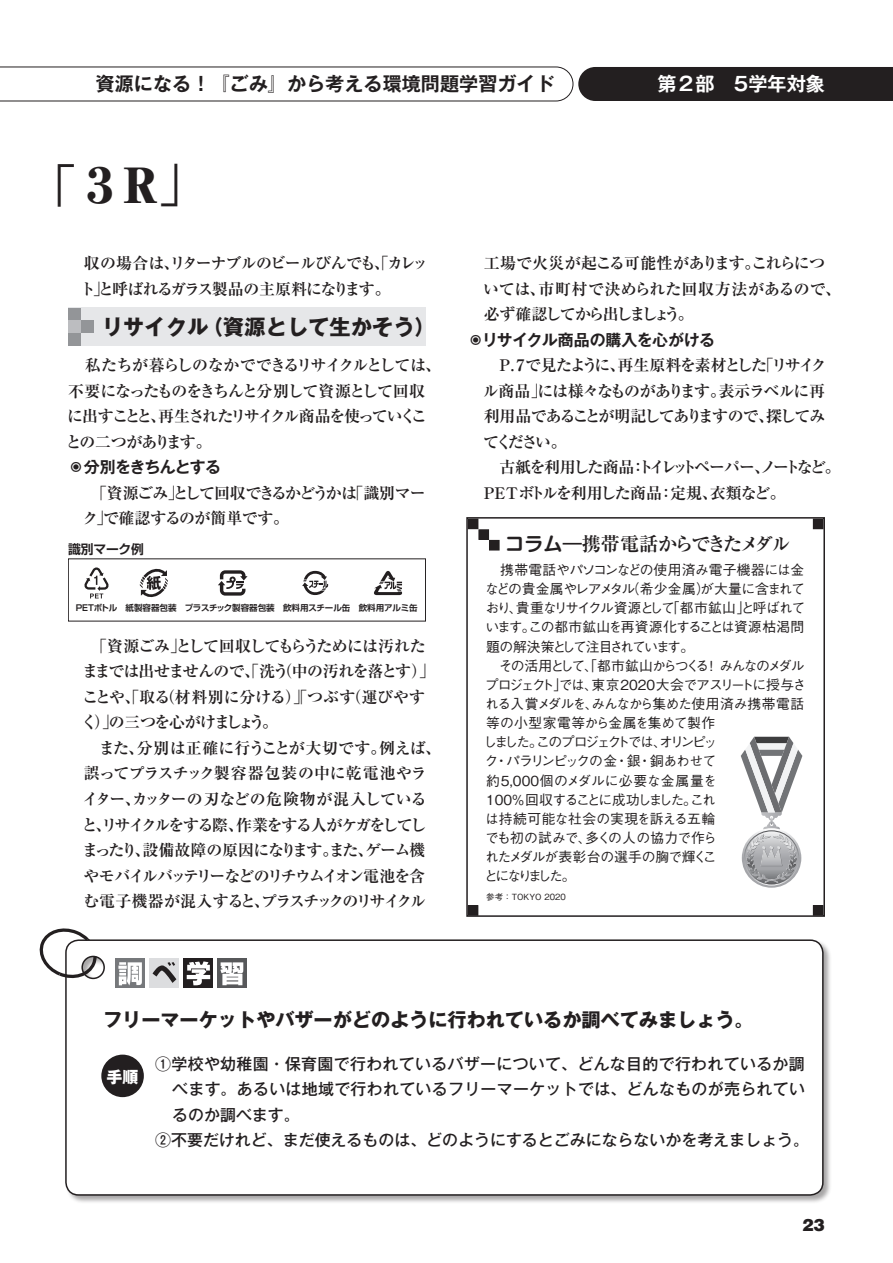
<style>
.page{position:relative;width:893px;height:1263px;background:#fff}
.page>*{position:absolute;margin:0;border:0;box-sizing:border-box;transform-origin:0 0}
.t1{font:900 46.8px "Ryumin Pr 6 N";color:#231f20}
.t2{font:700 21.3px "Gothic MB101 Pr 6 N";color:#231f20}
.t3{font:700 19.2px "Gothic MB101 Pr 6 N";color:#231f20}
.t4{font:700 19.2px "Gothic MB101 Pr 6 N De";color:#231f20}
.t5{font:700 19.2px "Ryumin Pr 6 N";letter-spacing:-.13em;color:#231f20}
.t6{font:700 19.2px "Gothic MB101 Pr 6 N De";color:#fff}
.t7{font:900 16.95px "Helvetica";color:#231f20}
.t8{font:700 15.9px/25.5px "Ryumin Pr 6 N";letter-spacing:-.065em;color:#231f20}
.t9{font:700 15.9px/25.5px "Ryumin Pr 6 N";letter-spacing:-.09em;color:#231f20}
.t10{font:500 15.9px "Gothic MB101 Pr 6 N";letter-spacing:.02em;color:#231f20}
.t11{font:700 15.9px/25.5px "Ryumin Pr 6 N";letter-spacing:-.015em;color:#231f20}
.t12{font:500 15.9px "Gothic MB101 Pr 6 N";color:#231f20}
.t13{font:700 15.9px/25.5px "Ryumin Pr 6 N";letter-spacing:-.045em;color:#231f20}
.t14{font:700 15.9px "Gothic MB101 Pr 6 N De";letter-spacing:-.03em;color:#231f20}
.t15{font:700 15.9px "Gothic MB101 Pr 6 N De";letter-spacing:-.05em;color:#231f20}
.t16{font:800 15.9px "Gothic MB101 Pr 6 N";color:#fff}
.t17{font:500 13.8px/19.2px "Gothic BBB Pr 6 N";letter-spacing:-.065em;color:#231f20}
.t18{font:700 12.75px "Shin Go Pr 6 N De";color:#231f20}
.t19{font:700 8.55px "Shin Go Pr 6 N De";color:#231f20}
.t20{font:500 8.55px "Gothic BBB Pr 6 N";color:#231f20}
.s1{font-family:"Shin M Go Pr 6 N De"}
</style>
<div class="page">
<div style="left:68px;top:308px;width:357px;height:38px;background:#e6e7e9"></div>
<div style="left:68px;top:308px;width:13px;height:12px;background:#939598"></div>
<div style="left:68px;top:320px;width:13px;height:13px;background:#bcbdc0"></div>
<div style="left:81px;top:320px;width:13px;height:13px;background:#939598"></div>
<div style="left:68px;top:333px;width:13px;height:13px;background:#939598"></div>
<svg style="left:84px;top:567px;width:25px;height:31px"></svg>
<svg style="left:140px;top:568px;width:28px;height:30px"></svg>
<svg style="left:218px;top:570px;width:30px;height:26px"></svg>
<svg style="left:302px;top:571px;width:26px;height:24px"></svg>
<img style="left:374px;top:571px;width:28px;height:25px">
<svg style="left:0;top:67px;width:893px;height:34px"></svg>
<div style="left:65px;top:939px;width:767px;height:266px;background:#231f20;opacity:.4"></div>
<svg style="left:65px;top:939px;width:759px;height:257px"></svg>
<div style="left:101px;top:1054px;width:43px;height:43px;background:#231f20;border-radius:50%"></div>
<svg style="left:39px;top:928px;width:60px;height:52px"></svg>
<div style="left:116px;top:959px;width:29px;height:29px;background:#76787b"></div>
<div style="left:150px;top:959px;width:29px;height:29px;background:#dcdddf"></div>
<div style="left:184px;top:959px;width:29px;height:29px;background:#231f20"></div>
<div style="left:218px;top:959px;width:29px;height:29px;background:#57585a"></div>
<svg style="left:187px;top:961px;width:56px;height:24px"></svg>
<svg style="left:153px;top:962px;width:23px;height:21px"></svg>
<svg style="left:118px;top:962px;width:24px;height:23px"></svg>
<div style="left:466px;top:517px;width:359px;height:400px;border:2px solid #231f20"></div>
<div style="left:469px;top:519px;width:9px;height:9px;background:#231f20"></div>
<div style="left:468px;top:518px;width:10px;height:11px;border:2px solid #231f20"></div>
<div style="left:479px;top:530px;width:9px;height:9px;background:#231f20"></div>
<div style="left:478px;top:529px;width:11px;height:11px;border:2px solid #231f20"></div>
<div style="left:490px;top:541px;width:9px;height:9px;background:#231f20"></div>
<div style="left:489px;top:540px;width:11px;height:10px;border:2px solid #231f20"></div>
<div style="left:814px;top:519px;width:9px;height:9px;background:#231f20"></div>
<div style="left:813px;top:519px;width:10px;height:10px;border:2px solid #231f20"></div>
<div style="left:814px;top:906px;width:9px;height:9px;background:#231f20"></div>
<div style="left:813px;top:905px;width:10px;height:11px;border:2px solid #231f20"></div>
<div style="left:468px;top:906px;width:10px;height:9px;background:#231f20"></div>
<div style="left:468px;top:905px;width:10px;height:11px;border:2px solid #231f20"></div>
<svg style="left:742px;top:828px;width:59px;height:60px"></svg>
<svg style="left:741px;top:737px;width:61px;height:146px"></svg>
<p class="t4" style="left:96px;top:68px;width:461px">資源になる！『ごみ』から考える環境問題学習ガイド</p>
<p class="t6" style="left:657px;top:68px;width:169px">第２部　5学年対象</p>
<h1 class="t1" style="left:30px;top:148px;width:177px">「３R」</h1>
<p class="t8" style="left:80px;top:250px;width:350px">収の場合は、リターナブルのビールびんでも、「カレット」と呼ばれるガラス製品の主原料になります。</p>
<h2 class="t2" style="left:102px;top:309px;width:335px">リサイクル（資源として生かそう）</h2>
<p class="t9" style="left:66px;top:352px;width:377px">　私たちが暮らしのなかでできるリサイクルとしては、不要になったものをきちんと分別して資源として回収に出すことと、再生されたリサイクル商品を使っていくことの二つがあります。</p>
<p class="t15" style="left:68px;top:454px;width:155px">◉分別をきちんとする</p>
<p class="t13" style="left:82px;top:479px;width:345px">　「資源ごみ」として回収できるかどうかは「識別マーク」で確認するのが簡単です。</p>
<p class="t18" style="left:68px;top:539px;width:77px">識別マーク例</p>
<p class="t19" style="left:76px;top:601px;width:343px">PETボトル 紙製容器包装 プラスチック製容器包装 飲料用スチール缶 飲料用アルミ缶</p>
<p class="t8" style="left:82px;top:632px;width:361px">　「資源ごみ」として回収してもらうためには汚れたままでは出せませんので、「洗う（中の汚れを落とす）」ことや、「取る（材料別に分ける）」「つぶす（運びやすく）」の三つを心がけましょう。<br>　また、分別は正確に行うことが大切です。例えば、誤ってプラスチック製容器包装の中に乾電池やライター、カッターの刃などの危険物が混入していると、リサイクルをする際、作業をする人がケガをしてしまったり、設備故障の原因になります。また、ゲーム機やモバイルバッテリーなどのリチウムイオン電池を含む電子機器が混入すると、プラスチックのリサイクル</p>
<p class="t11" style="left:483px;top:250px;width:359px">工場で火災が起こる可能性があります。これらについては、市町村で決められた回収方法があるので、必ず確認してから出しましょう。</p>
<p class="t14" style="left:468px;top:326px;width:249px">◉リサイクル商品の購入を心がける</p>
<p class="t8" style="left:483px;top:352px;width:359px">　P.７で見たように、再生原料を素材とした「リサイクル商品」には様々なものがあります。表示ラベルに再利用品であることが明記してありますので、探してみてください。<br>　古紙を利用した商品：トイレットペーパー、ノートなど。<br>PETボトルを利用した商品：定規、衣類など。</p>
<p class="t5" style="left:505px;top:528px;width:287px"><span class="s1">コラム</span>―携帯電話からできたメダル</p>
<p class="t17" style="left:483px;top:559px;width:325px">　携帯電話やパソコンなどの使用済み電子機器には金などの貴金属やレアメタル（希少金属）が大量に含まれており、貴重なリサイクル資源として「都市鉱山」と呼ばれています。この都市鉱山を再資源化することは資源枯渇問題の解決策として注目されています。<br>　その活用として、「都市鉱山からつくる！みんなのメダルプロジェクト」では、東京2020大会でアスリートに授与される入賞メダルを、みんなから集めた使用済み携帯電話等の小型家電等から金属を集めて製作<br>しました。このプロジェクトでは、オリンピッ<br>ク・パラリンピックの金・銀・銅あわせて<br>約5,000個のメダルに必要な金属量を<br>100% 回収することに成功しました。これ<br>は持続可能な社会の実現を訴える五輪<br>でも初の試みで、多くの人の協力で作ら<br>れたメダルが表彰台の選手の胸で輝くこ<br>とになりました。</p>
<p class="t20" style="left:486px;top:890px;width:81px">参考：TOKYO 2020</p>
<p class="t3" style="left:103px;top:1004px;width:652px">フリーマーケットやバザーがどのように行われているか調べてみましょう。</p>
<p class="t16" style="left:107px;top:1063px;width:33px">手順</p>
<p class="t10" style="left:155px;top:1050px;width:651px">①学校や幼稚園・保育園で行われているバザーについて、どんな目的で行われているか調</p>
<p class="t10" style="left:172px;top:1076px;width:634px">べます。あるいは地域で行われているフリーマーケットでは、どんなものが売られてい</p>
<p class="t12" style="left:172px;top:1101px;width:129px">るのか調べます。</p>
<p class="t12" style="left:155px;top:1127px;width:655px">②不要だけれど、まだ使えるものは、どのようにするとごみにならないかを考えましょう。</p>
<p class="t7" style="left:802px;top:1214px;width:24px">23</p>
</div>
